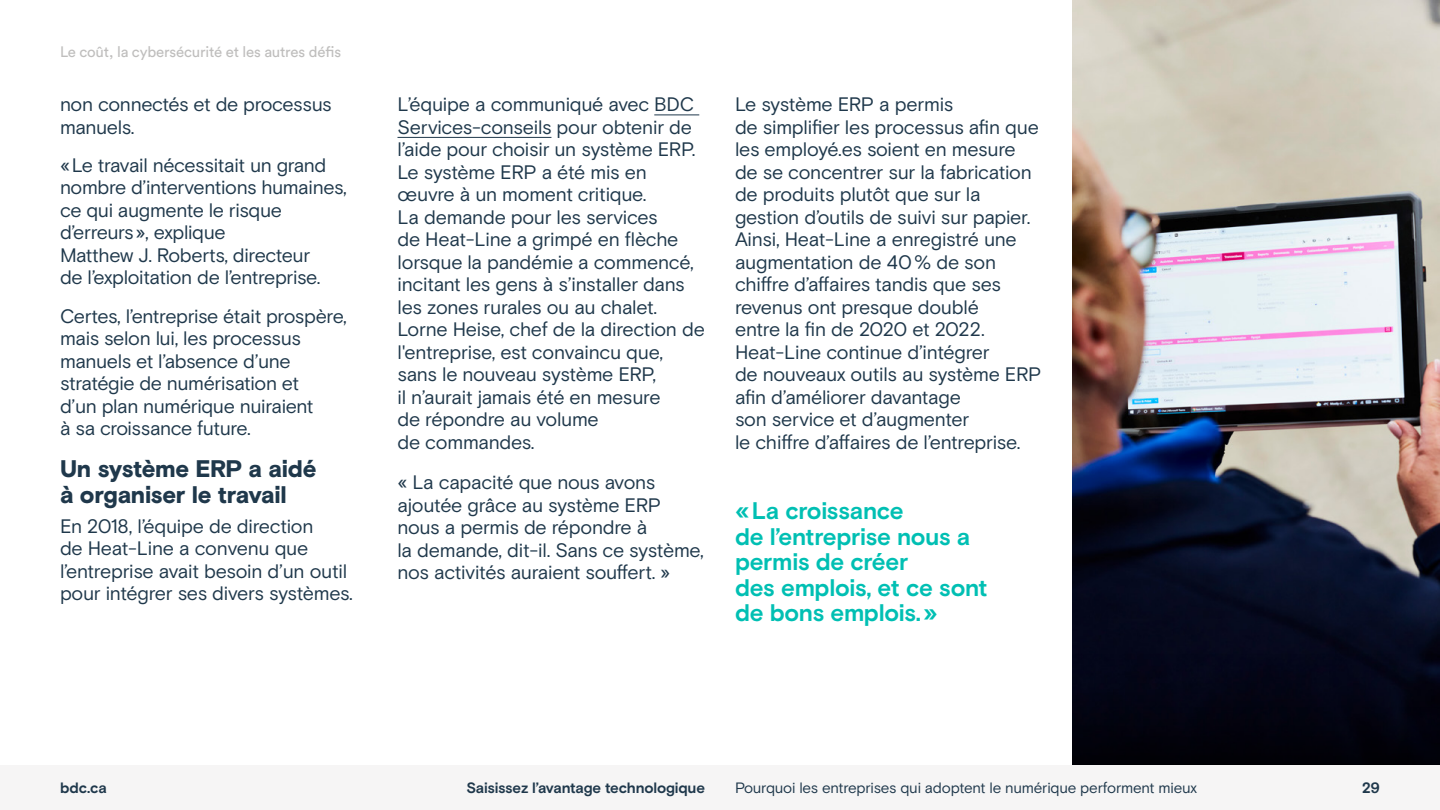
<style>
.page{position:relative;width:1440px;height:810px;background:#fff}
.page>*{position:absolute;margin:0;border:0;box-sizing:border-box;transform-origin:0 0}
.t1{font:700 24px/25.5px "Basis Grotesque";letter-spacing:-.01em;color:#00bfb3}
.t2{font:900 24px/26.2px "Basis Grotesque";letter-spacing:-.02em;color:#1f384b}
.t3{font:19.5px/22.5px "Basis Grotesque";letter-spacing:-.02em;color:#1f384b}
.t4{font:15px "Basis Grotesque";letter-spacing:-.015em;color:#1f384b}
.t5{font:700 15px "Basis Grotesque";letter-spacing:-.01em;color:#1f384b}
.t6{font:15px "Circular Std";letter-spacing:-.01em;color:#bfbebd}
</style>
<div class="page">
<img style="left:1072px;top:0;width:368px;height:651px">
<hr style="left:654px;top:114px;width:45px;height:1px;background:#1f384b">
<hr style="left:398px;top:137px;width:153px;height:1px;background:#1f384b">
<div style="left:1072px;top:651px;width:368px;height:114px;background:#030411"></div>
<div style="left:0;top:765px;width:1440px;height:45px;background:#f6f5f5"></div>
<p class="t6" style="left:60px;top:43px;width:283px">Le coût, la cybersécurité et les autres défis</p>
<p class="t3" style="left:60px;top:93px;width:273px">non connectés et de processus manuels.</p>
<p class="t3" style="left:60px;top:154px;width:288px">«Le travail nécessitait un grand nombre d’interventions humaines, ce qui augmente le risque d’erreurs», explique<br>Matthew J. Roberts, directeur<br>de l’exploitation de l’entreprise.</p>
<p class="t3" style="left:60px;top:304px;width:288px">Certes, l’entreprise était prospère, mais selon lui, les processus manuels et l’absence d’une stratégie de numérisation et<br>d’un plan numérique nuiraient<br>à sa croissance future.</p>
<p class="t2" style="left:60px;top:455px;width:258px">Un système ERP a aidé à organiser le travail</p>
<p class="t3" style="left:60px;top:514px;width:294px">En 2018, l’équipe de direction<br>de Heat-Line a convenu que l’entreprise avait besoin d’un outil pour intégrer ses divers systèmes.</p>
<p class="t3" style="left:398px;top:93px;width:309px">L’équipe a communiqué avec BDC<br>Services-conseils pour obtenir de l’aide pour choisir un système ERP.<br>Le système ERP a été mis en œuvre à un moment critique.<br>La demande pour les services<br>de Heat-Line a grimpé en flèche lorsque la pandémie a commencé, incitant les gens à s’installer dans les zones rurales ou au chalet.<br>Lorne Heise, chef de la direction de l'entreprise, est convaincu que, sans le nouveau système ERP,<br>il n’aurait jamais été en mesure<br>de répondre au volume<br>de commandes.</p>
<p class="t3" style="left:398px;top:471px;width:308px">« La capacité que nous avons ajoutée grâce au système ERP nous a permis de répondre à<br>la demande, dit-il. Sans ce système, nos activités auraient souffert. »</p>
<p class="t3" style="left:735px;top:93px;width:308px">Le système ERP a permis<br>de simplifier les processus afin que les employé.es soient en mesure de se concentrer sur la fabrication de produits plutôt que sur la gestion d’outils de suivi sur papier.<br>Ainsi, Heat-Line a enregistré une augmentation de 40% de son chiffre d’affaires tandis que ses revenus ont presque doublé<br>entre la fin de 2020 et 2022.<br>Heat-Line continue d’intégrer<br>de nouveaux outils au système ERP afin d’améliorer davantage<br>son service et d’augmenter<br>le chiffre d’affaires de l’entreprise.</p>
<p class="t1" style="left:735px;top:498px;width:254px">«La croissance<br>de l’entreprise nous a permis de créer<br>des emplois, et ce sont de bons emplois.»</p>
<p class="t5" style="left:60px;top:779px;width:49px">bdc.ca</p>
<p class="t5" style="left:466px;top:779px;width:240px">Saisissez l’avantage technologique</p>
<p class="t4" style="left:735px;top:779px;width:463px">Pourquoi les entreprises qui adoptent le numérique performent mieux</p>
<p class="t5" style="left:1362px;top:779px;width:19px">29</p>
</div>
